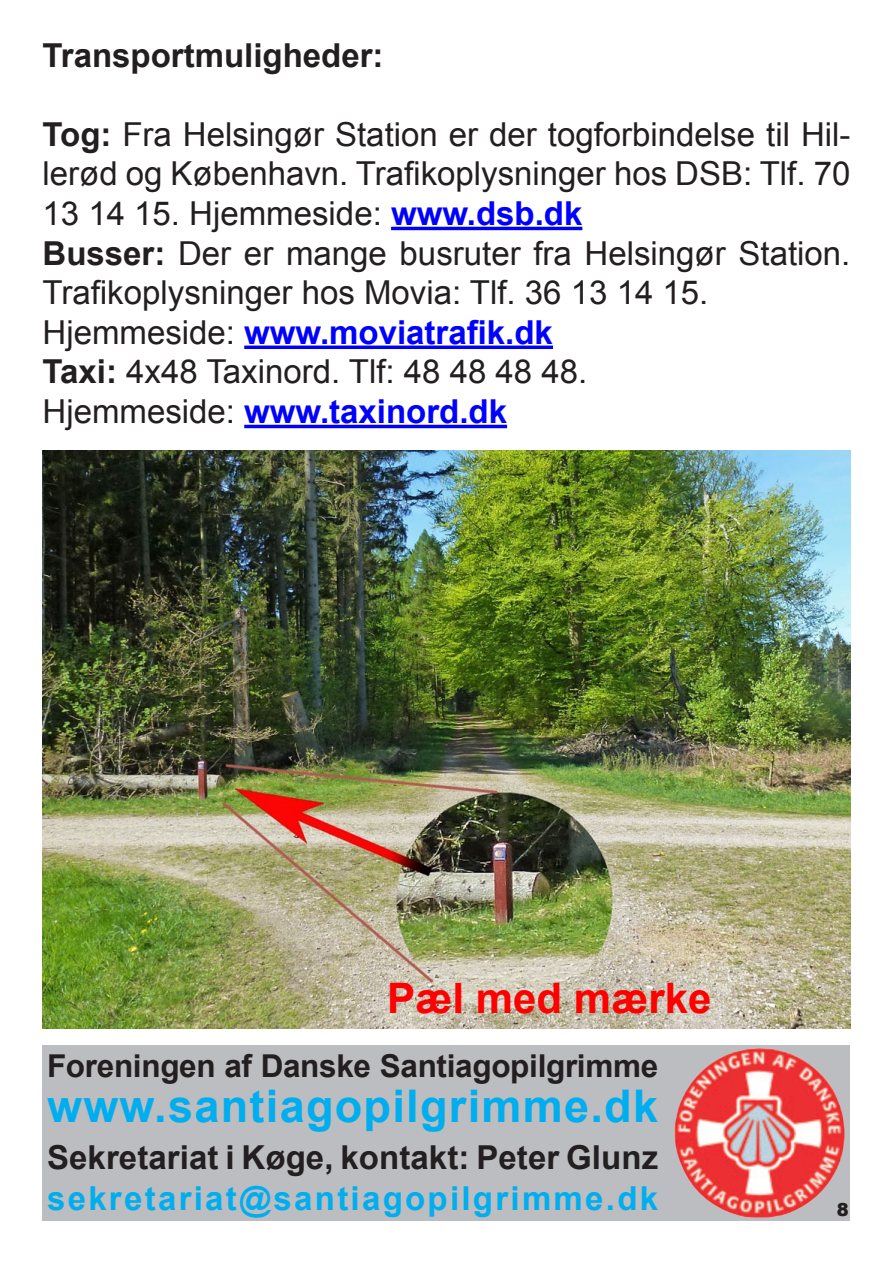
<style>
.page{position:relative;width:893px;height:1263px;background:#fff}
.page>*{position:absolute;margin:0;border:0;box-sizing:border-box;transform-origin:0 0}
.t1{font:700 45px "Arial";letter-spacing:.03em;color:#00aeef}
.t2{font:700 42px "Arial";color:#f00}
.t3{font:33px/39.6px "Arial";color:#231f20;text-align:justify}
.t4{font:700 33px "Arial";letter-spacing:.005em;color:#231f20}
.t5{font:700 33px "Arial";color:#00f}
.t6{font:700 33px "Arial";letter-spacing:.07em;color:#00aeef}
.t7{font:700 31.5px "Arial";letter-spacing:-.01em;color:#231f20}
.t8{font:900 18px "Arial";color:#231f20}
.s1{font-weight:700}
.s2{font-weight:700;color:#00f}
.s3{font-weight:400;color:#231f20}
</style>
<div class="page">
<div style="left:43px;top:1045px;width:807px;height:175px;background:#bcbdc0"></div>
<img style="left:674px;top:1048px;width:171px;height:169px">
<hr style="left:391px;top:227px;width:191px;height:3px;background:#00f">
<hr style="left:244px;top:346px;width:309px;height:3px;background:#00f">
<hr style="left:244px;top:425px;width:263px;height:3px;background:#00f">
<img style="left:43px;top:451px;width:807px;height:578px">
<p class="t4" style="left:43px;top:33px;width:343px">Transportmuligheder:</p>
<p class="t3" style="left:43px;top:115px;width:809px"><span class="s1">Tog:</span> Fra Helsingør Station er der togforbindelse til Hil&shy;lerød og København. Trafikoplysninger hos DSB: Tlf. 70<br>13 14 15. Hjemmeside: <span class="s2">www.dsb.dk</span></p>
<p class="t3" style="left:43px;top:234px;width:809px"><span class="s1">Busser:</span> Der er mange busruter fra Helsingør Station.<br>Trafikoplysninger hos Movia: Tlf. 36 13 14 15.</p>
<p class="t5" style="left:43px;top:310px;width:512px"><span class="s3">Hjemmeside:</span> www.moviatrafik.dk</p>
<p class="t3" style="left:43px;top:352px;width:546px"><span class="s1">Taxi:</span> 4x48 Taxinord. Tlf: 48 48 48 48.</p>
<p class="t5" style="left:43px;top:390px;width:466px"><span class="s3">Hjemmeside:</span> www.taxinord.dk</p>
<p class="t2" style="left:387px;top:970px;width:326px">Pæl med mærke</p>
<p class="t7" style="left:47px;top:1045px;width:613px">Foreningen af Danske Santiagopilgrimme</p>
<p class="t1" style="left:47px;top:1077px;width:613px">www.santiagopilgrimme.dk</p>
<p class="t4" style="left:47px;top:1136px;width:613px">Sekretariat i Køge, kontakt: Peter Glunz</p>
<p class="t6" style="left:47px;top:1177px;width:613px">sekretariat@santiagopilgrimme.dk</p>
<p class="t8" style="left:837px;top:1196px;width:14px">8</p>
</div>
